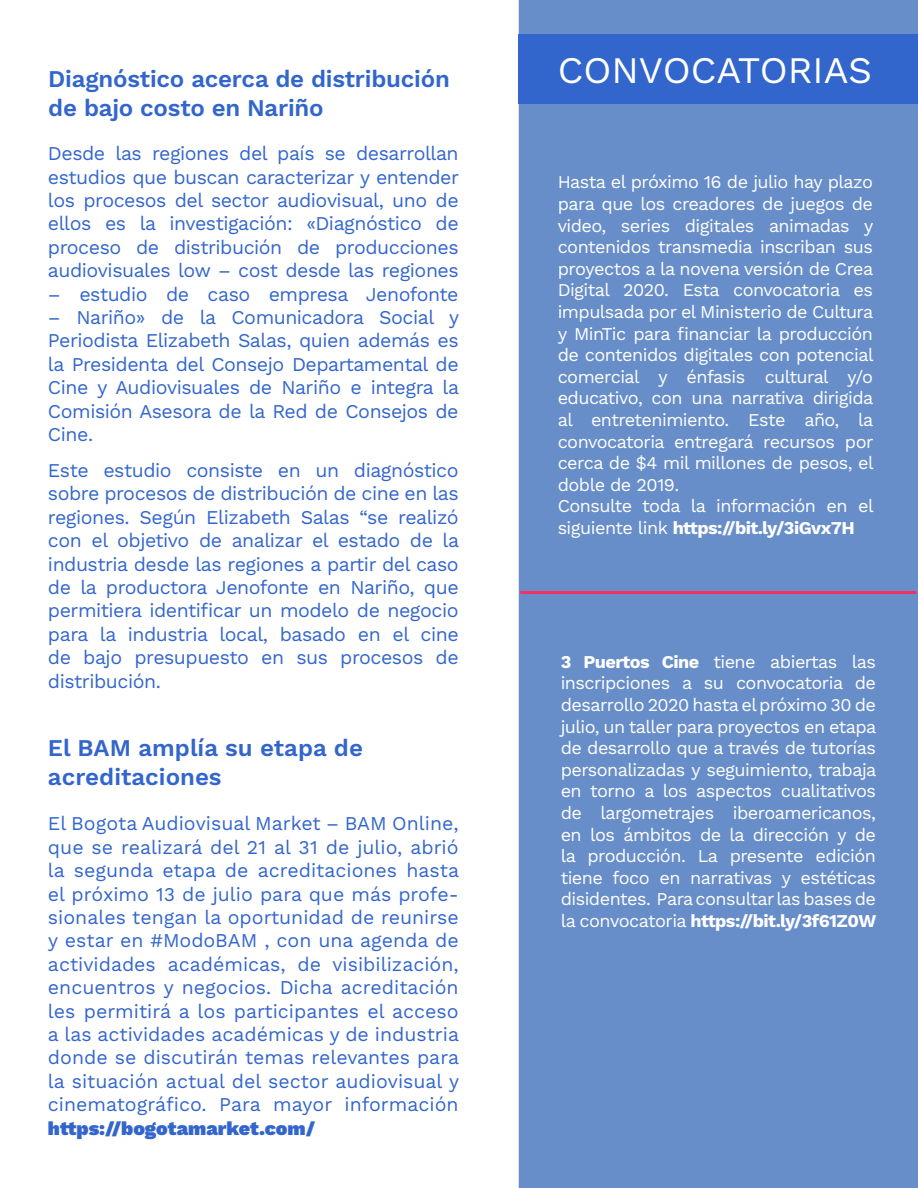
<style>
.page{position:relative;width:918px;height:1188px;background:#fff}
.page>*{position:absolute;margin:0;border:0;box-sizing:border-box;transform-origin:0 0}
.t1{font:37.5px "Work Sans";color:#fff}
.t2{font:600 24px/28.8px "Work Sans";letter-spacing:-.01em;color:#36c}
.t3{font:19.5px/23.4px "Work Sans";letter-spacing:-.025em;color:#36c;text-align:justify}
.t4{font:900 19.5px "Work Sans";color:#36c}
.t5{font:18px/21.6px "Work Sans";letter-spacing:-.03em;color:#fff}
.s1{font-weight:700}
</style>
<div class="page">
<div style="left:518px;top:0;width:400px;height:1188px;background:#688ec9"></div>
<div style="left:519px;top:34px;width:399px;height:70px;background:#36c"></div>
<hr style="left:520px;top:591px;width:396px;height:3px;background:#f42f63">
<p class="t2" style="left:48px;top:66px;width:403px">Diagnóstico acerca de distribución de bajo costo en Nariño</p>
<p class="t3" style="left:48px;top:143px;width:413px">Desde las regiones del país se desarrollan estudios que buscan caracterizar y entender los procesos del sector audiovisual, uno de ellos es la investigación: «Diagnóstico de proceso de distribución de producciones audiovisuales low – cost desde las regiones</p>
<p class="t3" style="left:48px;top:283px;width:412px">– estudio de caso empresa Jenofonte</p>
<p class="t3" style="left:48px;top:306px;width:413px">– Nariño» de la Comunicadora Social y Periodista Elizabeth Salas, quien además es la Presidenta del Consejo Departamental de Cine y Audiovisuales de Nariño e integra la Comisión Asesora de la Red de Consejos de Cine.</p>
<p class="t3" style="left:48px;top:460px;width:413px">Este estudio consiste en un diagnóstico sobre procesos de distribución de cine en las regiones. Según Elizabeth Salas “se realizó con el objetivo de analizar el estado de la industria desde las regiones a partir del caso de la productora Jenofonte en Nariño, que permitiera identificar un modelo de negocio para la industria local, basado en el cine de bajo presupuesto en sus procesos de distribución.</p>
<p class="t2" style="left:48px;top:735px;width:316px">El BAM amplía su etapa de acreditaciones</p>
<p class="t3" style="left:48px;top:813px;width:413px">El Bogota Audiovisual Market – BAM Online, que se realizará del 21 al 31 de julio, abrió la segunda etapa de acreditaciones hasta el próximo 13 de julio para que más profe&shy;sionales tengan la oportunidad de reunirse y estar en #ModoBAM , con una agenda de actividades académicas, de visibilización, encuentros y negocios. Dicha acreditación les permitirá a los participantes el acceso a las actividades académicas y de industria donde se discutirán temas relevantes para la situación actual del sector audiovisual y cinematográfico. Para mayor información</p>
<p class="t4" style="left:48px;top:1117px;width:269px">https://bogotamarket.com/</p>
<h1 class="t1" style="left:558px;top:49px;width:316px">CONVOCATORIAS</h1>
<p class="t5" style="left:558px;top:172px;width:317px">Hasta el próximo 16 de julio hay plazo para que los creadores de juegos de video, series digitales animadas y contenidos transmedia inscriban sus proyectos a la novena versión de Crea Digital 2020. Esta convocatoria es impulsada por el Ministerio de Cultura y MinTic para financiar la producción de contenidos digitales con potencial comercial y énfasis cultural y/o educativo, con una narrativa dirigida al entretenimiento. Este año, la convocatoria entregará recursos por cerca de $4 mil millones de pesos, el doble de 2019.<br>Consulte toda la información en el siguiente link <span class="s1">https://bit.ly/3iGvx7H</span></p>
<p class="t5" style="left:561px;top:652px;width:317px;text-align:justify"><span class="s1">3 Puertos Cine</span> tiene abiertas las inscripciones a su convocatoria de desarrollo 2020 hasta el próximo 30 de julio, un taller para proyectos en etapa de desarrollo que a través de tutorías personalizadas y seguimiento, trabaja en torno a los aspectos cualitativos de largometrajes iberoamericanos, en los ámbitos de la dirección y de la producción. La presente edición tiene foco en narrativas y estéticas disidentes. Para consultar las bases de la convocatoria <span class="s1">https://bit.ly/3f61Z0W</span></p>
</div>
